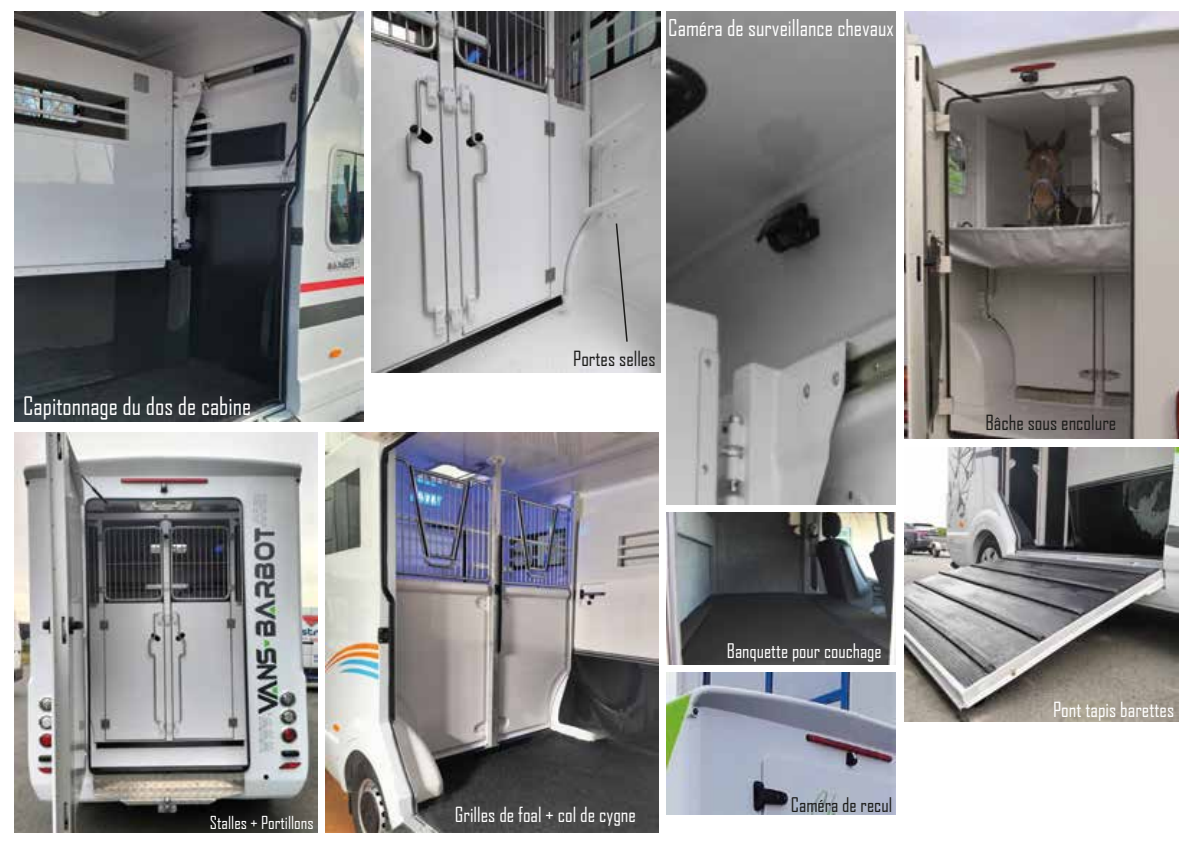
<style>
.page{position:relative;width:1191px;height:842px;background:#fff}
.page>*{position:absolute;margin:0;border:0;box-sizing:border-box;transform-origin:0 0}
.t1{font:24.4px "Agency FB";color:#fff}
.t2{font:22.2px "Agency FB";color:#fff}
.t3{font:20px "Agency FB";color:#fff}
.t4{font:20px "Agency FB";color:#1d1d1b}
.t5{font:19.4px "Agency FB";color:#1d1d1b}
.t6{font:19.2px "Agency FB";color:#fff}
.t7{font:17.2px "Agency FB";color:#fff}
</style>
<div class="page">
<img style="left:666px;top:513px;width:229px;height:151px">
<img style="left:15px;top:433px;width:302px;height:400px">
<img style="left:15px;top:11px;width:348px;height:411px">
<img style="left:904px;top:11px;width:274px;height:428px">
<img style="left:666px;top:12px;width:229px;height:492px">
<img style="left:326px;top:433px;width:332px;height:400px">
<img style="left:372px;top:11px;width:288px;height:361px">
<img style="left:904px;top:447px;width:274px;height:275px">
<img style="left:666px;top:673px;width:229px;height:141px">
<svg style="left:615px;top:222px;width:13px;height:121px;background:#9c9c9c"></svg>
<p class="t2" style="left:668px;top:14px;width:227px">Caméra de surveillance chevaux</p>
<p class="t1" style="left:23px;top:390px;width:229px">Capitonnage du dos de cabine</p>
<p class="t4" style="left:573px;top:347px;width:84px">Portes selles</p>
<p class="t7" style="left:210px;top:811px;width:105px">Stalles + Portillons</p>
<p class="t3" style="left:455px;top:803px;width:183px">Grilles de foal + col de cygne</p>
<p class="t6" style="left:727px;top:639px;width:156px">Banquette pour couchage</p>
<p class="t5" style="left:791px;top:793px;width:103px">Caméra de recul</p>
<p class="t4" style="left:985px;top:410px;width:132px">Bâche sous encolure</p>
<p class="t3" style="left:1053px;top:697px;width:123px">Pont tapis barettes</p>
</div>
